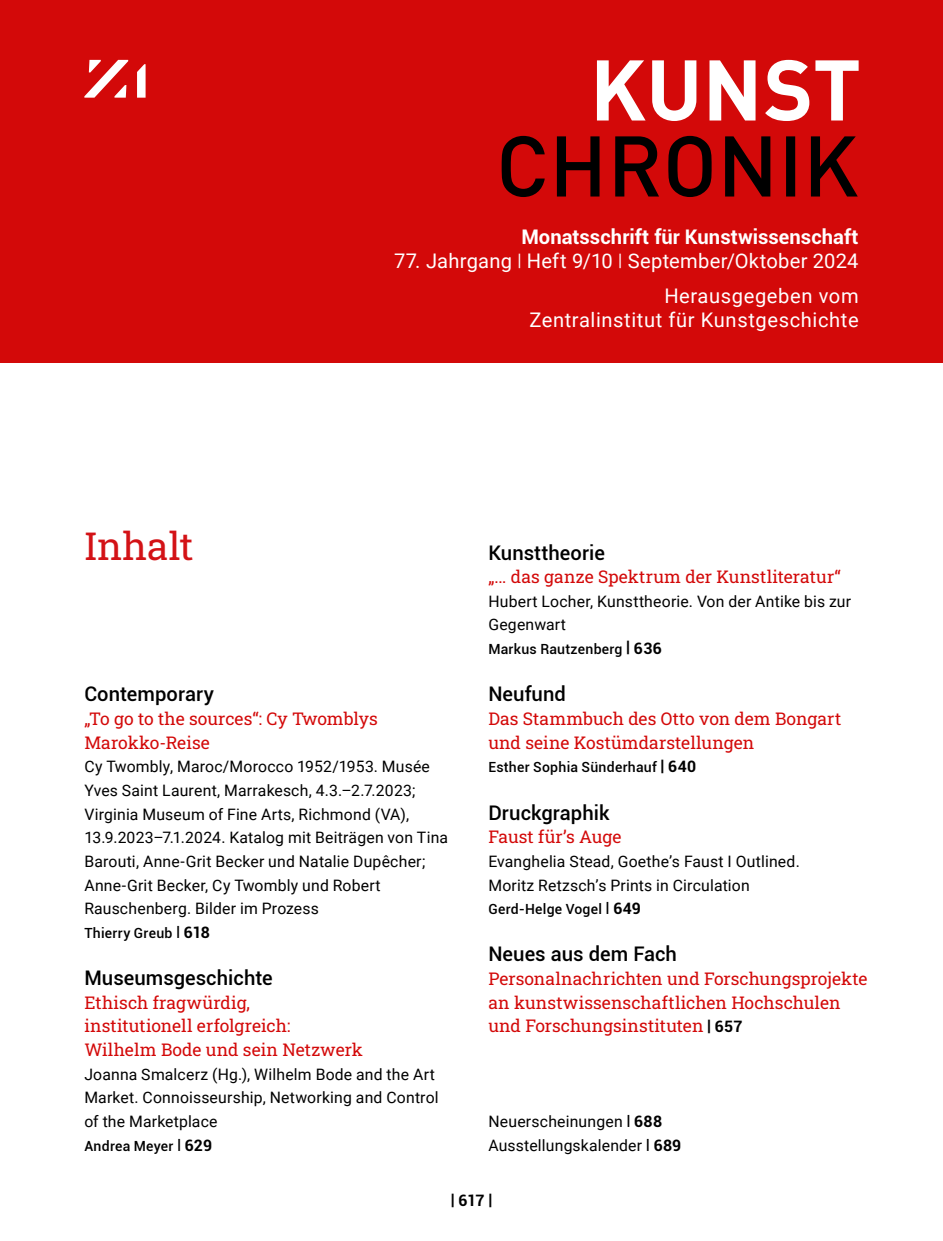
<style>
.page{position:relative;width:943px;height:1241px;background:#fff}
.page>*{position:absolute;margin:0;border:0;box-sizing:border-box;transform-origin:0 0}
.Kapitel-Inhalt_9pt{font:38.5px "Roboto Slab";letter-spacing:-.005em;color:#d31216}
.Kapitel-Inhalt_9pt-2{font:500 20.12px "Roboto";letter-spacing:.005em;color:#000}
.t1{font:20.12px "Roboto";letter-spacing:.03em;color:#fff}
.t2{font:20.12px "Roboto";letter-spacing:.01em;color:#fff}
.t3{font:700 20.12px "Roboto";color:#fff}
.Titel-Slab-rot_9pt{font:17.5px/23.6px "Roboto Slab";letter-spacing:.005em;color:#d30909}
.Fließtext_9pt{font:15.75px/23.6px "Roboto";letter-spacing:.01em;color:#000}
.t4{font:700 15.75px "Roboto";color:#000}
.Fließtext_9pt-2{font:500 14px "Roboto";letter-spacing:.02em;color:#000}
.s1{font-size:17.15px}
.s2{font-weight:700}
.s3{font-weight:700;font-size:15.75px}
.s4{font-family:"Roboto";font-weight:700;font-size:15.75px;color:#000}
.s5{font-weight:700;font-size:14px}
</style>
<div class="page">
<div style="left:0;top:0;width:943px;height:362px;background:#d30909"></div>
<svg style="left:501px;top:136px;width:356px;height:61px"></svg>
<svg style="left:597px;top:60px;width:48px;height:60px"></svg>
<svg style="left:815px;top:60px;width:43px;height:60px"></svg>
<svg style="left:765px;top:60px;width:44px;height:61px"></svg>
<svg style="left:709px;top:60px;width:46px;height:60px"></svg>
<svg style="left:652px;top:60px;width:44px;height:61px"></svg>
<svg style="left:84px;top:60px;width:44px;height:38px"></svg>
<svg style="left:137px;top:64px;width:9px;height:34px"></svg>
<p class="t3" style="left:521px;top:223px;width:339px">Monatsschrift für Kunstwissenschaft</p>
<p class="t2" style="left:394px;top:246px;width:466px">77. Jahrgang <span class="s1">|</span> Heft 9/10 <span class="s1">|</span> September/Oktober 2024</p>
<p class="t1" style="left:664px;top:282px;width:196px">Herausgegeben vom</p>
<p class="t1" style="left:529px;top:305px;width:331px">Zentralinstitut für Kunstgeschichte</p>
<p class="Kapitel-Inhalt_9pt" style="left:84px;top:519px;width:111px">Inhalt</p>
<p class="Kapitel-Inhalt_9pt-2" style="left:84px;top:680px;width:131px">Contemporary</p>
<p class="Titel-Slab-rot_9pt" style="left:84px;top:706px;width:295px">„To go to the sources“: Cy Twomblys<br>Marokko-Reise</p>
<p class="Fließtext_9pt" style="left:84px;top:754px;width:365px">Cy Twombly, Maroc/Morocco 1952/1953. Musée Yves Saint Laurent, Marrakesch, 4.3.–2.7.2023; Virginia Museum of Fine Arts, Richmond (VA), 13.9.2023–7.1.2024. Katalog mit Beiträgen von Tina Barouti, Anne-Grit Becker und Natalie Dupêcher;</p>
<p class="Fließtext_9pt" style="left:84px;top:872px;width:298px">Anne-Grit Becker, Cy Twombly und Robert<br>Rauschenberg. Bilder im Prozess</p>
<p class="Fließtext_9pt-2" style="left:84px;top:922px;width:127px">Thierry Greub <span class="s2">|</span> <span class="s3">618</span></p>
<p class="Kapitel-Inhalt_9pt-2" style="left:84px;top:963px;width:190px">Museumsgeschichte</p>
<p class="Titel-Slab-rot_9pt" style="left:84px;top:989px;width:280px">Ethisch fragwürdig,<br>institutionell erfolgreich:<br>Wilhelm Bode und sein Netzwerk</p>
<p class="Fließtext_9pt" style="left:84px;top:1061px;width:356px">Joanna Smalcerz (Hg.), Wilhelm Bode and the Art<br>Market. Connoisseurship, Networking and Control of the Marketplace</p>
<p class="Fließtext_9pt-2" style="left:84px;top:1135px;width:129px">Andrea Meyer <span class="s2">|</span> <span class="s3">629</span></p>
<p class="Kapitel-Inhalt_9pt-2" style="left:488px;top:538px;width:118px">Kunsttheorie</p>
<p class="Titel-Slab-rot_9pt" style="left:488px;top:564px;width:354px">„... das ganze Spektrum der Kunstliteratur“</p>
<p class="Fließtext_9pt" style="left:488px;top:588px;width:364px">Hubert Locher, Kunsttheorie. Von der Antike bis zur<br>Gegenwart</p>
<p class="Fließtext_9pt-2" style="left:488px;top:639px;width:175px">Markus Rautzenberg <span class="s3">| 636</span></p>
<p class="Kapitel-Inhalt_9pt-2" style="left:488px;top:680px;width:79px">Neufund</p>
<p class="Titel-Slab-rot_9pt" style="left:488px;top:706px;width:354px">Das Stammbuch des Otto von dem Bongart und seine Kostümdarstellungen</p>
<p class="Fließtext_9pt-2" style="left:488px;top:757px;width:209px">Esther Sophia Sünderhauf <span class="s3">| 640</span></p>
<p class="Kapitel-Inhalt_9pt-2" style="left:488px;top:798px;width:123px">Druckgraphik</p>
<p class="Titel-Slab-rot_9pt" style="left:488px;top:824px;width:135px">Faust für’s Auge</p>
<p class="Fließtext_9pt" style="left:488px;top:848px;width:313px">Evanghelia Stead, Goethe’s Faust I Outlined.<br>Moritz Retzsch’s Prints in Circulation</p>
<p class="Fließtext_9pt-2" style="left:488px;top:899px;width:154px">Gerd-Helge Vogel <span class="s2">|</span> <span class="s3">649</span></p>
<p class="Kapitel-Inhalt_9pt-2" style="left:488px;top:939px;width:190px">Neues aus dem Fach</p>
<p class="Titel-Slab-rot_9pt" style="left:488px;top:966px;width:380px">Personalnachrichten und Forschungsprojekte an kunstwissenschaftlichen Hochschulen und Forschungsinstituten <span class="s4">| 657</span></p>
<p class="Fließtext_9pt" style="left:488px;top:1108px;width:175px">Neuerscheinungen <span class="s5">|</span> <span class="s2">688</span></p>
<p class="Fließtext_9pt" style="left:488px;top:1132px;width:194px">Ausstellungskalender <span class="s5">|</span> <span class="s2">689</span></p>
<p class="t4" style="left:450px;top:1189px;width:43px">| 617 |</p>
</div>
